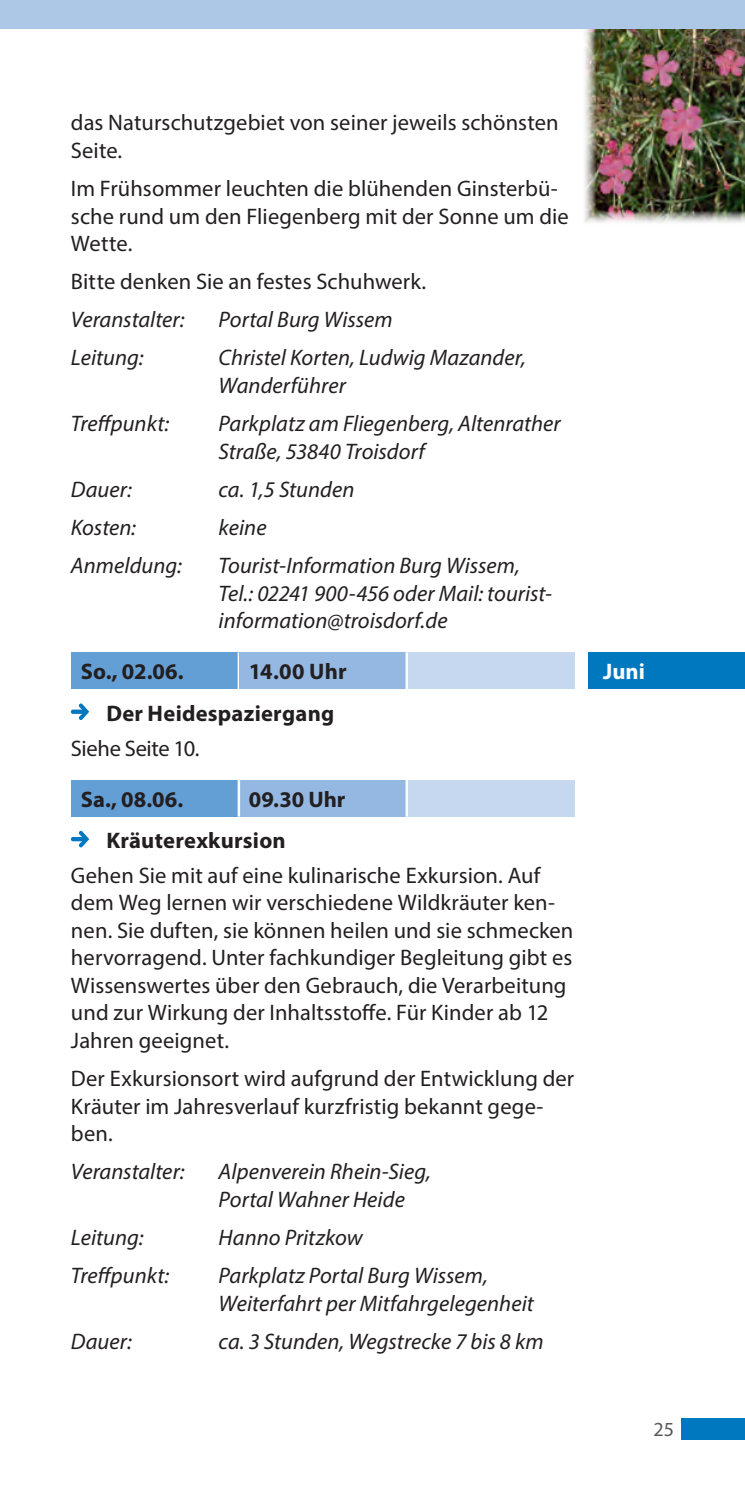
<style>
.page{position:relative;width:745px;height:1489px;background:#fff}
.page>*{position:absolute;margin:0;border:0;box-sizing:border-box;transform-origin:0 0}
.t1{font:22.5px/27.5px "Myriad Pro";letter-spacing:.005em;color:#231f20}
.t2{font:italic 22.5px "Myriad Pro";letter-spacing:.005em;color:#231f20}
.t3{font:700 22.5px "Myriad Pro";letter-spacing:.01em;color:#231f20}
.t4{font:22.5px "Myriad Pro";letter-spacing:-.015em;color:#231f20}
.t5{font:700 22.5px "Myriad Pro";color:#fff}
.t6{font:20px "Myriad Pro";color:#57585a}
</style>
<div class="page">
<img style="left:581px;top:28px;width:163px;height:195px">
<div style="left:0;top:0;width:744px;height:28px;background:#adc7e7"></div>
<div style="left:71px;top:779px;width:168px;height:37px;background:#639ed5"></div>
<div style="left:239px;top:779px;width:167px;height:37px;background:#94b8e1"></div>
<hr style="left:237px;top:779px;width:3px;height:37px;background:#fff">
<div style="left:71px;top:652px;width:168px;height:37px;background:#639ed5"></div>
<hr style="left:237px;top:652px;width:3px;height:37px;background:#fff">
<div style="left:239px;top:652px;width:167px;height:37px;background:#94b8e1"></div>
<div style="left:681px;top:1418px;width:63px;height:21px;background:#0078c0"></div>
<svg style="left:71px;top:830px;width:18px;height:17px"></svg>
<div style="left:406px;top:652px;width:168px;height:37px;background:#c6d8ef"></div>
<hr style="left:405px;top:652px;width:3px;height:37px;background:#fff">
<div style="left:588px;top:652px;width:156px;height:37px;background:#0078c0"></div>
<svg style="left:71px;top:703px;width:18px;height:17px"></svg>
<div style="left:406px;top:779px;width:168px;height:37px;background:#c6d8ef"></div>
<hr style="left:405px;top:779px;width:3px;height:37px;background:#fff">
<p class="t1" style="left:71px;top:109px;width:489px">das Naturschutzgebiet von seiner jeweils schönsten<br>Seite.</p>
<p class="t1" style="left:71px;top:174px;width:499px">Im Frühsommer leuchten die blühenden Ginsterbü&shy;sche rund um den Fliegenberg mit der Sonne um die<br>Wette.</p>
<p class="t1" style="left:71px;top:267px;width:356px">Bitte denken Sie an festes Schuhwerk.</p>
<p class="t2" style="left:71px;top:306px;width:115px">Veranstalter:</p>
<p class="t2" style="left:218px;top:306px;width:175px">Portal Burg Wissem</p>
<p class="t2" style="left:71px;top:344px;width:74px">Leitung:</p>
<p class="t2" style="left:218px;top:344px;width:308px">Christel Korten, Ludwig Mazander,</p>
<p class="t2" style="left:218px;top:371px;width:129px">Wanderführer</p>
<p class="t2" style="left:71px;top:409px;width:100px">Trefpunkt:</p>
<p class="t2" style="left:218px;top:409px;width:343px">Parkplatz am Fliegenberg, Altenrather</p>
<p class="t2" style="left:218px;top:437px;width:210px">Straße, 53840 Troisdorf</p>
<p class="t2" style="left:71px;top:475px;width:62px">Dauer:</p>
<p class="t2" style="left:218px;top:475px;width:137px">ca. 1,5 Stunden</p>
<p class="t2" style="left:71px;top:513px;width:66px">Kosten:</p>
<p class="t2" style="left:218px;top:513px;width:49px">keine</p>
<p class="t2" style="left:71px;top:551px;width:112px">Anmeldung:</p>
<p class="t2" style="left:218px;top:551px;width:302px">Tourist-Information Burg Wissem,</p>
<p class="t2" style="left:218px;top:579px;width:334px">Tel.: 02241 900-456 oder Mail: tourist-</p>
<p class="t2" style="left:218px;top:606px;width:230px">information@troisdorf.de</p>
<p class="t3" style="left:81px;top:657px;width:104px">So., 02.06.</p>
<p class="t3" style="left:249px;top:657px;width:99px">14.00 Uhr</p>
<p class="t5" style="left:602px;top:657px;width:43px">Juni</p>
<p class="t3" style="left:106px;top:698px;width:229px">Der Heidespaziergang</p>
<p class="t4" style="left:71px;top:734px;width:130px">Siehe Seite 10.</p>
<p class="t3" style="left:81px;top:784px;width:104px">Sa., 08.06.</p>
<p class="t3" style="left:249px;top:784px;width:98px">09.30 Uhr</p>
<p class="t3" style="left:106px;top:826px;width:181px">Kräuterexkursion</p>
<p class="t1" style="left:71px;top:861px;width:503px">Gehen Sie mit auf eine kulinarische Exkursion. Auf dem Weg lernen wir verschiedene Wildkräuter ken&shy;nen. Sie duften, sie können heilen und sie schmecken hervorragend. Unter fachkundiger Begleitung gibt es Wissenswertes über den Gebrauch, die Verarbeitung und zur Wirkung der Inhaltsstofe. Für Kinder ab 12<br>Jahren geeignet.</p>
<p class="t1" style="left:71px;top:1064px;width:504px">Der Exkursionsort wird aufgrund der Entwicklung der<br>Kräuter im Jahresverlauf kurzfristig bekannt gege-</p>
<p class="t1" style="left:71px;top:1119px;width:43px">ben.</p>
<p class="t2" style="left:71px;top:1157px;width:115px">Veranstalter:</p>
<p class="t2" style="left:218px;top:1157px;width:214px">Alpenverein Rhein-Sieg,</p>
<p class="t2" style="left:218px;top:1185px;width:188px">Portal Wahner Heide</p>
<p class="t2" style="left:71px;top:1223px;width:74px">Leitung:</p>
<p class="t2" style="left:218px;top:1223px;width:146px">Hanno Pritzkow</p>
<p class="t2" style="left:71px;top:1261px;width:100px">Trefpunkt:</p>
<p class="t2" style="left:218px;top:1261px;width:270px">Parkplatz Portal Burg Wissem,</p>
<p class="t2" style="left:218px;top:1288px;width:316px">Weiterfahrt per Mitfahrgelegenheit</p>
<p class="t2" style="left:71px;top:1327px;width:62px">Dauer:</p>
<p class="t2" style="left:218px;top:1327px;width:326px">ca. 3 Stunden, Wegstrecke 7 bis 8 km</p>
<p class="t6" style="left:653px;top:1417px;width:22px">25</p>
</div>
